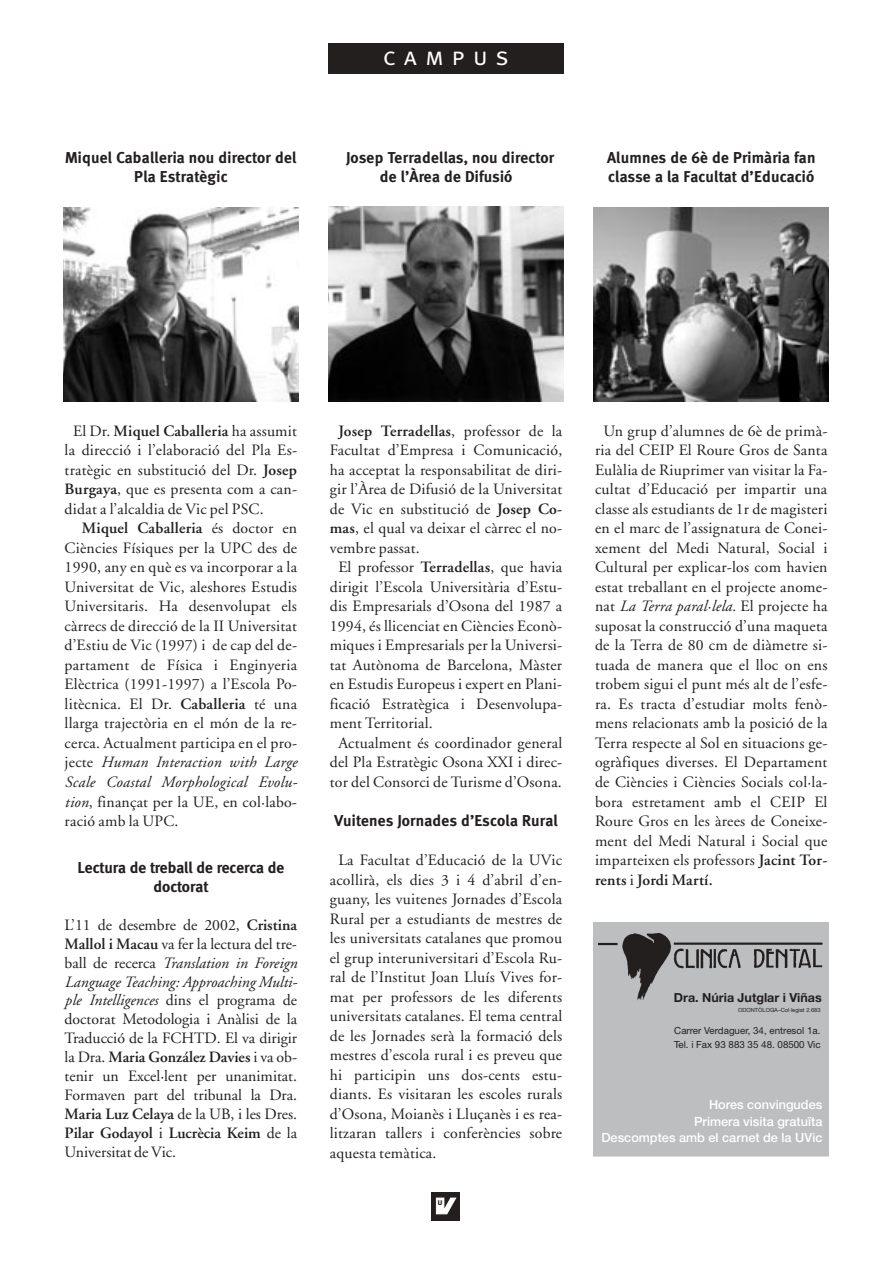
<style>
.page{position:relative;width:893px;height:1262px;background:#fff}
.page>*{position:absolute;margin:0;border:0;box-sizing:border-box;transform-origin:0 0}
.t1{font:25.5px "Meta Plus Normal Caps";letter-spacing:.32em;color:#fff}
.t2{font:15.75px/19.5px "Adobe Garamond";letter-spacing:.015em;color:#231f1f;text-align:justify}
.t3{font:700 15.75px/19.5px "Meta";letter-spacing:.015em;color:#231f1f;text-align:center}
.t4{font:600 15.75px "Adobe Garamond";letter-spacing:.015em;color:#231f1f}
.t5{font:500 12.75px/16.8px "Helvetica Neue";color:#fff;text-align:right}
.t6{font:700 12.45px "Helvetica Neue";color:#231f1f}
.t7{font:9.75px/14.1px "Helvetica Neue";color:#231f1f}
.t8{font:8.7px "Meta Plus Bold Caps";color:#231f1f}
.t9{font:5.7px "Helvetica Neue";color:#231f1f}
.s1{font-weight:600}
.s2{font-style:italic}
.s3{font-weight:400}
</style>
<div class="page">
<div style="left:431px;top:1192px;width:29px;height:28px;background:#231f1f"></div>
<svg style="left:435px;top:1197px;width:22px;height:18px"></svg>
<svg style="left:436px;top:1197px;width:20px;height:17px"></svg>
<div style="left:328px;top:43px;width:235px;height:30px;background:#231f1f"></div>
<div style="left:593px;top:922px;width:235px;height:234px;background:#bcbec0"></div>
<img style="left:599px;top:933px;width:229px;height:67px">
<img style="left:328px;top:206px;width:235px;height:195px">
<img style="left:63px;top:207px;width:235px;height:194px">
<img style="left:593px;top:207px;width:235px;height:194px">
<p class="t3" style="left:65px;top:149px;width:233px">Miquel Caballeria nou director del<br>Pla Estratègic</p>
<h1 class="t1" style="left:383px;top:42px;width:127px">campus</h1>
<p class="t3" style="left:346px;top:149px;width:209px">Josep Terradellas, nou director de l’Àrea de Difusió</p>
<p class="t3" style="left:607px;top:149px;width:210px;text-align:left">Alumnes de 6è de Primària fan classe a la Facultat d’Educació</p>
<p class="t2" style="left:65px;top:422px;width:234px;text-indent:9px">El Dr. <span class="s1">Miquel Caballeria</span> ha assumit la direcció i l’elaboració del Pla Es&shy;tratègic en substitució del Dr. <span class="s1">Josep Burgaya</span>, que es presenta com a can&shy;didat a l’alcaldia de Vic pel PSC.</p>
<p class="t2" style="left:65px;top:520px;width:234px;text-indent:17px"><span class="s1">Miquel Caballeria</span> és doctor en Ciències Físiques per la UPC des de 1990, any en què es va incorporar a la Universitat de Vic, aleshores Estudis Universitaris. Ha desenvolupat els càrrecs de direcció de la II Universitat d’Estiu de Vic (1997) i de cap del de&shy;partament de Física i Enginyeria Elèctrica (1991-1997) a l’Escola Po&shy;litècnica. El Dr. <span class="s1">Caballeria</span> té una llarga trajectòria en el món de la re&shy;cerca. Actualment participa en el pro&shy;jecte <span class="s2">Human Interaction with Large Scale Coastal Morphological Evolu&shy;tion</span>, finançat per la UE, en col·labo&shy;ració amb la UPC.</p>
<p class="t3" style="left:77px;top:859px;width:208px;line-height:18.9px">Lectura de treball de recerca de doctorat</p>
<p class="t2" style="left:65px;top:916px;width:234px;line-height:18.9px">L’11 de desembre de 2002, <span class="s1">Cristina Mallol i Macau</span> va fer la lectura del tre&shy;ball de recerca <span class="s2">Translation in Foreign Language Teaching: Approaching Multi&shy;ple Intelligences</span> dins el programa de doctorat Metodologia i Anàlisi de la Traducció de la FCHTD. El va dirigir la Dra. <span class="s1">Maria González Davies</span> i va ob&shy;tenir un Excel·lent per unanimitat.<br>Formaven part del tribunal la Dra.<br><span class="s1">Maria Luz Celaya</span> de la UB, i les Dres.<br><span class="s1">Pilar Godayol</span> i <span class="s1">Lucrècia Keim</span> de la Universitat de Vic.</p>
<p class="t4" style="left:338px;top:424px;width:225px">Josep Terradellas<span class="s3">, professor de la</span></p>
<p class="t2" style="left:330px;top:442px;width:234px">Facultat d’Empresa i Comunicació,</p>
<p class="t2" style="left:330px;top:461px;width:234px">ha acceptat la responsabilitat de diri-</p>
<p class="t2" style="left:330px;top:481px;width:234px">gir l’Àrea de Difusió de la Universitat</p>
<p class="t2" style="left:330px;top:500px;width:234px">de Vic en substitució de <span class="s1">Josep Co-</span></p>
<p class="t2" style="left:330px;top:520px;width:234px"><span class="s1">mas</span>, el qual va deixar el càrrec el no-</p>
<p class="t2" style="left:330px;top:539px;width:92px">vembre passat.</p>
<p class="t2" style="left:338px;top:559px;width:225px">El professor <span class="s1">Terradellas</span>, que havia</p>
<p class="t2" style="left:330px;top:578px;width:234px">dirigit l’Escola Universitària d’Estu-</p>
<p class="t2" style="left:330px;top:598px;width:234px">dis Empresarials d’Osona del 1987 a</p>
<p class="t2" style="left:330px;top:617px;width:234px">1994, és llicenciat en Ciències Econò-</p>
<p class="t2" style="left:330px;top:637px;width:234px">miques i Empresarials per la Universi-</p>
<p class="t2" style="left:330px;top:656px;width:234px">tat Autònoma de Barcelona, Màster</p>
<p class="t2" style="left:330px;top:676px;width:234px">en Estudis Europeus i expert en Plani-</p>
<p class="t2" style="left:330px;top:695px;width:234px">ficació Estratègica i Desenvolupa-</p>
<p class="t2" style="left:330px;top:715px;width:104px">ment Territorial.</p>
<p class="t2" style="left:338px;top:734px;width:225px">Actualment és coordinador general</p>
<p class="t2" style="left:330px;top:754px;width:234px">del Pla Estratègic Osona XXI i direc-</p>
<p class="t2" style="left:330px;top:773px;width:233px">tor del Consorci de Turisme d’Osona.</p>
<p class="t3" style="left:334px;top:812px;width:225px">Vuitenes Jornades d’Escola Rural</p>
<p class="t2" style="left:330px;top:851px;width:234px;text-indent:9px">La Facultat d’Educació de la UVic acollirà, els dies 3 i 4 d’abril d’en&shy;guany, les vuitenes Jornades d’Escola Rural per a estudiants de mestres de les universitats catalanes que promou el grup interuniversitari d’Escola Ru&shy;ral de l’Institut Joan Lluís Vives for&shy;mat per professors de les diferents universitats catalanes. El tema central de les Jornades serà la formació dels mestres d’escola rural i es preveu que hi participin uns dos-cents estu&shy;diants. Es visitaran les escoles rurals d’Osona, Moianès i Lluçanès i es rea&shy;litzaran tallers i conferències sobre aquesta temàtica.</p>
<p class="t8" style="left:437px;top:1196px;width:7px">u</p>
<p class="t2" style="left:595px;top:422px;width:234px;text-indent:9px">Un grup d’alumnes de 6è de primà&shy;ria del CEIP El Roure Gros de Santa Eulàlia de Riuprimer van visitar la Fa&shy;cultat d’Educació per impartir una classe als estudiants de 1r de magisteri en el marc de l’assignatura de Conei&shy;xement del Medi Natural, Social i Cultural per explicar-los com havien estat treballant en el projecte anome&shy;nat <span class="s2">La Terra paral·lela.</span> El projecte ha suposat la construcció d’una maqueta de la Terra de 80 cm de diàmetre si&shy;tuada de manera que el lloc on ens trobem sigui el punt més alt de l’esfe&shy;ra. Es tracta d’estudiar molts fenò&shy;mens relacionats amb la posició de la Terra respecte al Sol en situacions ge&shy;ogràfiques diverses. El Departament de Ciències i Ciències Socials col·la&shy;bora estretament amb el CEIP El Roure Gros en les àrees de Coneixe&shy;ment del Medi Natural i Social que imparteixen els professors <span class="s1">Jacint Tor&shy;rents</span> i <span class="s1">Jordi Martí.</span></p>
<p class="t6" style="left:674px;top:993px;width:149px">Dra. Núria Jutglar i Viñas</p>
<p class="t9" style="left:738px;top:1008px;width:84px">ODONTÒLOGA–Col·legiat 2.683</p>
<p class="t7" style="left:674px;top:1024px;width:148px">Carrer Verdaguer, 34, entresol 1a.<br>Tel. i Fax 93 883 35 48. 08500 Vic</p>
<p class="t5" style="left:601px;top:1096px;width:222px">Hores convingudes<br>Primera visita gratuïta<br>Descomptes amb el carnet de la UVic</p>
</div>
